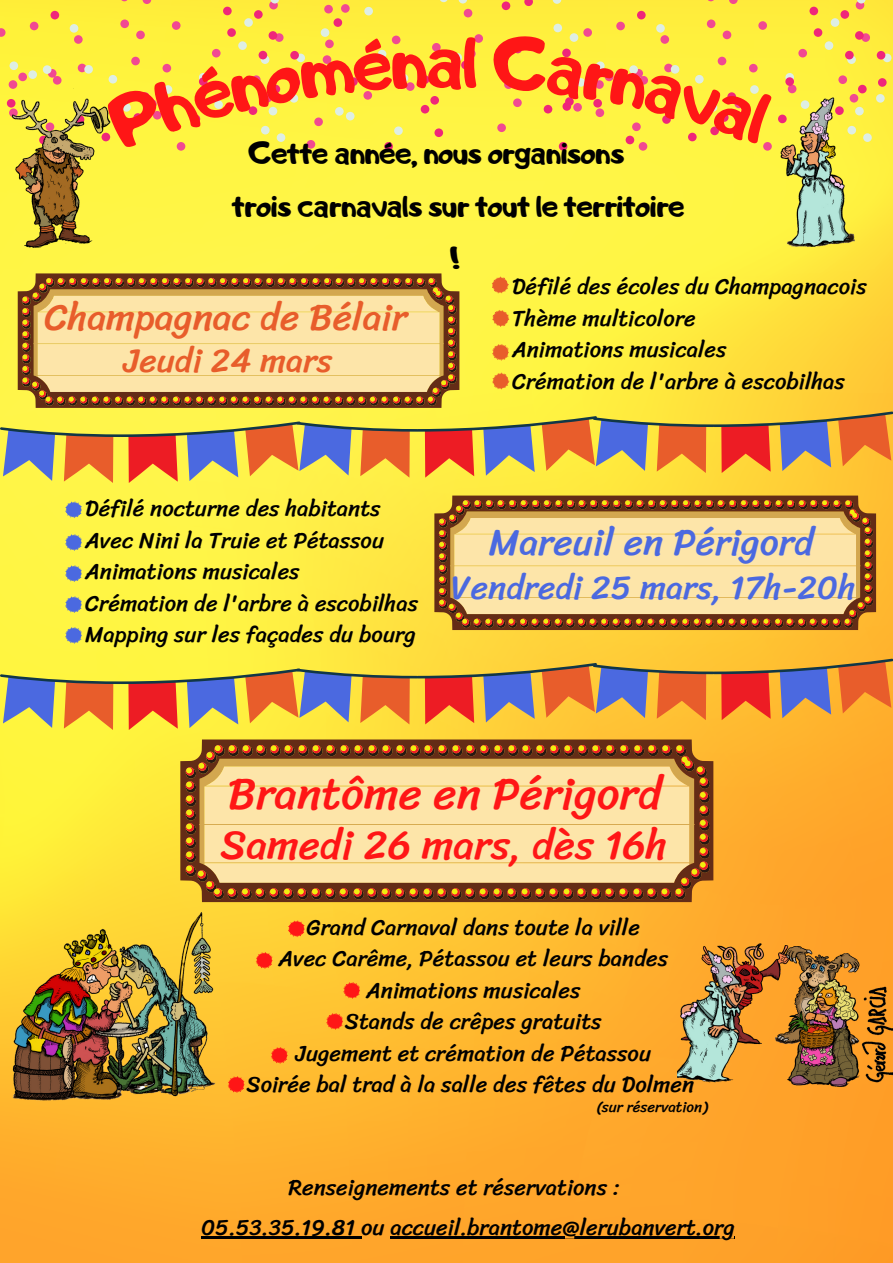
<style>
.page{position:relative;width:893px;height:1263px;background:#fff}
.page>*{position:absolute;margin:0;border:0;box-sizing:border-box;transform-origin:0 0}
.t1{font:90.07px "Adigiana Extreme";color:#ff1616}
.t2{font:45px "Sriracha";color:#ff1616}
.t3{font:41.25px "Sriracha";color:#ff1616}
.t4{font:37.5px "Adigiana Extreme";color:#000}
.t5{font:37.5px "Sriracha";color:#e85d2b}
.t6{font:37.5px "Sriracha";color:#4b69e0}
.t7{font:33.75px "Sriracha";color:#4b69e0}
.t8{font:33.75px "Sriracha";color:#e85d2b}
.t9{font:22.5px "Sriracha";color:#000}
.t10{font:15px "Sriracha";color:#000}
</style>
<div class="page">
<img style="left:0;top:151px;width:893px;height:1112px">
<svg style="left:18px;top:273px;width:441px;height:135px;background:#7d4d1e"></svg>
<svg style="left:22px;top:279px;width:434px;height:127px"></svg>
<svg style="left:22px;top:278px;width:433px;height:125px"></svg>
<svg style="left:23px;top:278px;width:430px;height:123px;background:#e1c182"></svg>
<svg style="left:434px;top:496px;width:442px;height:134px;background:#78421a"></svg>
<svg style="left:439px;top:501px;width:434px;height:127px;background:#673919"></svg>
<svg style="left:439px;top:500px;width:432px;height:125px;background:#a0471d"></svg>
<svg style="left:439px;top:501px;width:430px;height:122px;background:#e2c082"></svg>
<svg style="left:180px;top:739px;width:533px;height:163px;background:#7d471b"></svg>
<svg style="left:186px;top:746px;width:524px;height:153px;background:#7d381a"></svg>
<svg style="left:186px;top:745px;width:519px;height:149px;background:#e1bf81"></svg>
<svg style="left:0;top:411px;width:893px;height:72px;background:#d3a655"></svg>
<svg style="left:489px;top:370px;width:23px;height:23px"></svg>
<div style="left:470px;top:0;width:13px;height:151px;background:#fff241"></div>
<svg style="left:0;top:0;width:470px;height:151px;background:#fde743"></svg>
<svg style="left:483px;top:0;width:410px;height:151px;background:#fde444"></svg>
<svg style="left:489px;top:307px;width:23px;height:23px"></svg>
<svg style="left:492px;top:344px;width:17px;height:17px"></svg>
<svg style="left:488px;top:274px;width:24px;height:23px"></svg>
<svg style="left:65px;top:501px;width:17px;height:17px"></svg>
<svg style="left:65px;top:534px;width:17px;height:17px"></svg>
<svg style="left:65px;top:565px;width:17px;height:17px"></svg>
<svg style="left:65px;top:596px;width:17px;height:17px"></svg>
<svg style="left:65px;top:627px;width:17px;height:17px"></svg>
<svg style="left:0;top:659px;width:893px;height:71px;background:#d29b51"></svg>
<svg style="left:288px;top:920px;width:17px;height:17px"></svg>
<svg style="left:343px;top:982px;width:17px;height:17px"></svg>
<svg style="left:256px;top:952px;width:17px;height:17px"></svg>
<svg style="left:326px;top:1013px;width:17px;height:17px"></svg>
<svg style="left:271px;top:1047px;width:17px;height:17px"></svg>
<svg style="left:228px;top:1076px;width:17px;height:17px"></svg>
<hr style="left:201px;top:1236px;width:160px;height:2px;background:#000">
<hr style="left:390px;top:1236px;width:344px;height:2px;background:#000">
<img style="left:4px;top:908px;width:214px;height:197px">
<img style="left:678px;top:937px;width:117px;height:108px">
<img style="left:677px;top:946px;width:74px;height:138px">
<img style="left:0;top:89px;width:120px;height:161px">
<img style="left:776px;top:946px;width:92px;height:105px">
<img style="left:785px;top:967px;width:83px;height:126px">
<img style="left:775px;top:93px;width:83px;height:156px">
<img style="left:858px;top:982px;width:35px;height:104px">
<svg style="left:104px;top:36px;width:323px;height:114px;background:#fde947"></svg>
<svg style="left:463px;top:36px;width:14px;height:52px"></svg>
<svg style="left:489px;top:33px;width:285px;height:111px;background:#fde847"></svg>
<p class="t1" style="left:426px;top:0;width:39px">a</p>
<p class="t4" style="left:248px;top:128px;width:377px">Cette année, nous organisons</p>
<p class="t4" style="left:232px;top:180px;width:454px">trois carnavals sur tout le territoire</p>
<p class="t4" style="left:449px;top:232px;width:12px">!</p>
<p class="t5" style="left:44px;top:296px;width:364px">Champagnac de Bélair</p>
<p class="t8" style="left:124px;top:341px;width:210px">Jeudi 24 mars</p>
<p class="t9" style="left:512px;top:273px;width:356px">Défilé des écoles du Champagnacois</p>
<p class="t9" style="left:512px;top:305px;width:185px">Thème multicolore</p>
<p class="t9" style="left:512px;top:336px;width:216px">Animations musicales</p>
<p class="t9" style="left:512px;top:368px;width:334px">Crémation de l'arbre à escobilhas</p>
<p class="t9" style="left:85px;top:495px;width:297px">Défilé nocturne des habitants</p>
<p class="t9" style="left:85px;top:527px;width:300px">Avec Nini la Truie et Pétassou</p>
<p class="t9" style="left:85px;top:558px;width:216px">Animations musicales</p>
<p class="t9" style="left:85px;top:590px;width:334px">Crémation de l'arbre à escobilhas</p>
<p class="t9" style="left:85px;top:621px;width:332px">Mapping sur les façades du bourg</p>
<p class="t6" style="left:489px;top:520px;width:327px">Mareuil en Périgord</p>
<p class="t7" style="left:451px;top:568px;width:407px">Vendredi 25 mars, 17h-20h</p>
<p class="t2" style="left:228px;top:767px;width:435px">Brantôme en Périgord</p>
<p class="t3" style="left:220px;top:820px;width:448px">Samedi 26 mars, dès 16h</p>
<p class="t9" style="left:307px;top:914px;width:335px">Grand Carnaval dans toute la ville</p>
<p class="t9" style="left:278px;top:945px;width:391px">Avec Carême, Pétassou et leurs bandes</p>
<p class="t9" style="left:366px;top:977px;width:216px">Animations musicales</p>
<p class="t9" style="left:345px;top:1008px;width:258px">Stands de crêpes gratuits</p>
<p class="t9" style="left:295px;top:1040px;width:357px">Jugement et crémation de Pétassou</p>
<p class="t9" style="left:246px;top:1071px;width:449px">Soirée bal trad à la salle des fêtes du Dolmen</p>
<p class="t10" style="left:596px;top:1098px;width:113px">(sur réservation)</p>
<p class="t9" style="left:288px;top:1174px;width:333px">Renseignements et réservations :</p>
<p class="t9" style="left:201px;top:1214px;width:535px">05.53.35.19.81 ou accueil.brantome@lerubanvert.org</p>
</div>
